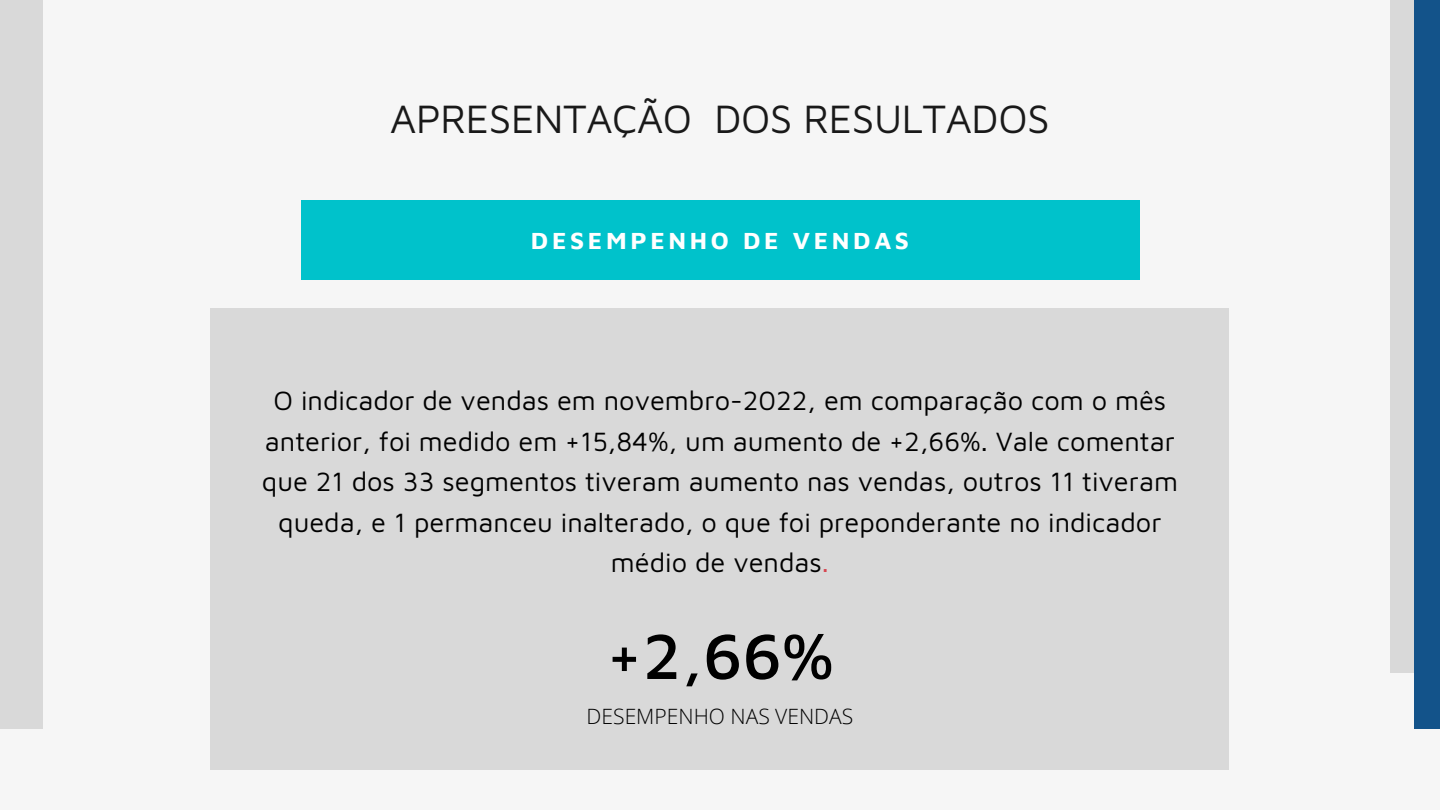
<style>
.page{position:relative;width:1440px;height:810px;background:#f6f6f6}
.page>*{position:absolute;margin:0;border:0;box-sizing:border-box;transform-origin:0 0}
.t1{font:500 65.7px "Maven Pro";color:#000}
.t2{font:40.6px "Maven Pro";letter-spacing:-.01em;color:#191919}
.t3{font:27.2px/40.5px "Maven Pro";color:#000;text-align:center}
.t4{font:700 24.5px "Maven Pro";letter-spacing:.15em;color:#fff}
.t5{font:300 21.1px "Open Sans";color:#000}
.s1{color:#d64550}
</style>
<div class="page">
<div style="left:1390px;top:0;width:49px;height:673px;background:#d9d9d9"></div>
<div style="left:1415px;top:0;width:25px;height:729px;background:#13538a"></div>
<div style="left:0;top:0;width:43px;height:729px;background:#d9d9d9"></div>
<div style="left:211px;top:308px;width:1018px;height:462px;background:#d9d9d9"></div>
<div style="left:301px;top:200px;width:838px;height:80px;background:#00c2cb"></div>
<h2 class="t2" style="left:390px;top:93px;width:661px">APRESENTAÇÃO DOS RESULTADOS</h2>
<p class="t4" style="left:531px;top:225px;width:380px">DESEMPENHO DE VENDAS</p>
<p class="t3" style="left:262px;top:380px;width:918px">O indicador de vendas em novembro-2022, em comparação com o mês anterior, foi medido em +15,84%, um aumento de +2,66%. Vale comentar que 21 dos 33 segmentos tiveram aumento nas vendas, outros 11 tiveram queda, e 1 permanceu inalterado, o que foi preponderante no indicador médio de vendas<span class="s1">.</span></p>
<h1 class="t1" style="left:606px;top:616px;width:229px">+2,66%</h1>
<p class="t5" style="left:587px;top:702px;width:268px">DESEMPENHO NAS VENDAS</p>
</div>
